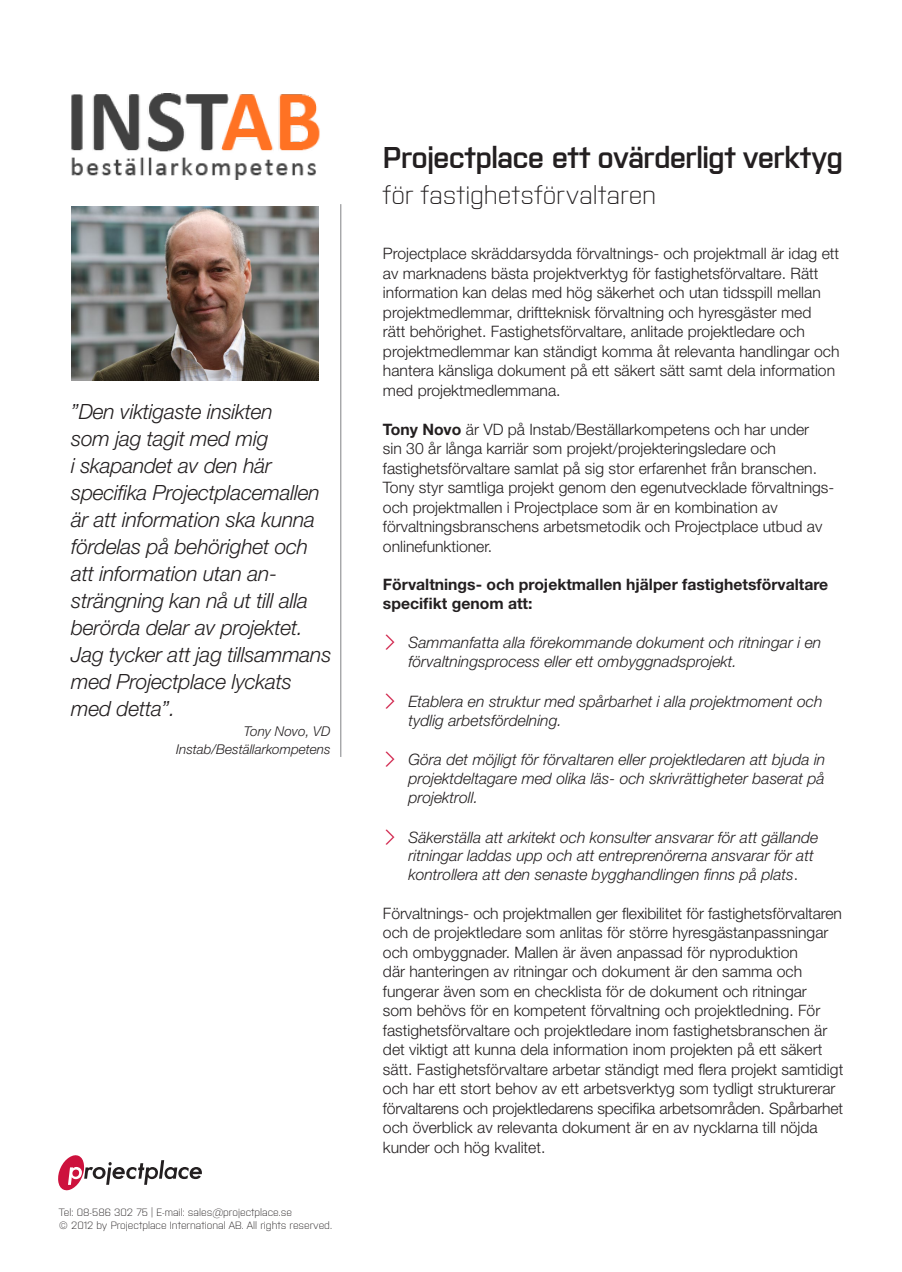
<style>
.page{position:relative;width:902px;height:1272px;background:#fff}
.page>*{position:absolute;margin:0;border:0;box-sizing:border-box;transform-origin:0 0}
.Rubrik_1{font:30px "Purista For Projectplace Semi";letter-spacing:-.025em;color:#231f20}
.Rubrik_1-2{font:300 25.5px "Purista For Projectplace";letter-spacing:.015em;color:#231f20}
.t1{font:italic 300 21px/27px "Helvetica Neue";letter-spacing:-.01em;color:#231f20}
.t2{font:300 15.75px/19.5px "Helvetica Neue";color:#231f20}
.t3{font:italic 300 15.75px/18.9px "Helvetica Neue";color:#231f20}
.Mellanrubrik{font:700 15.75px/18.9px "Helvetica Neue";color:#231f20}
.t4{font:italic 300 13.5px/18px "Helvetica Neue";color:#231f20;text-align:right}
.Sidfot{font:300 10.5px "Purista For Projectplace";color:#231f20}
.s1{font-weight:700}
.s2{font-family:"Purista For Projectplace";font-weight:500;font-style:normal;font-size:17.25px;color:#cd123d}
.s3{font-style:normal}
</style>
<div class="page">
<hr style="left:340px;top:204px;width:1px;height:553px;background:#808285">
<svg style="left:58px;top:1155px;width:144px;height:36px"></svg>
<img style="left:71px;top:206px;width:248px;height:175px">
<img style="left:71px;top:94px;width:249px;height:85px">
<p class="t1" style="left:71px;top:398px;width:262px">”Den viktigaste insikten<br>som jag tagit med mig<br>i skapandet av den här specifika Projectplacemallen är att information ska kunna fördelas på behörighet och att information utan an&shy;strängning kan nå ut till alla berörda delar av projektet.<br>Jag tycker att jag tillsammans med Projectplace lyckats med detta”.</p>
<p class="t4" style="left:176px;top:722px;width:156px">Tony Novo, VD<br>Instab/Beställarkompetens</p>
<p class="Sidfot" style="left:59px;top:1205px;width:235px">Tel: 08-586 302 75 | E-mail: sales@projectplace.se</p>
<p class="Sidfot" style="left:59px;top:1217px;width:275px">© 2012 by Projectplace International AB. All rights reserved.</p>
<p class="Rubrik_1" style="left:383px;top:135px;width:462px">Projectplace ett ovärderligt verktyg</p>
<p class="Rubrik_1-2" style="left:383px;top:176px;width:275px">för fastighetsförvaltaren</p>
<p class="t2" style="left:383px;top:244px;width:458px">Projectplace skräddarsydda förvaltnings- och projektmall är idag ett av marknadens bästa projektverktyg för fastighetsförvaltare. Rätt information kan delas med hög säkerhet och utan tidsspill mellan projektmedlemmar, driftteknisk förvaltning och hyresgäster med<br>rätt behörighet. Fastighetsförvaltare, anlitade projektledare och projektmedlemmar kan ständigt komma åt relevanta handlingar och hantera känsliga dokument på ett säkert sätt samt dela information med projektmedlemmana.</p>
<p class="t2" style="left:383px;top:419px;width:453px"><span class="s1">Tony Novo</span> är VD på Instab/Beställarkompetens och har under<br>sin 30 år långa karriär som projekt/projekteringsledare och fastighetsförvaltare samlat på sig stor erfarenhet från branschen.<br>Tony styr samtliga projekt genom den egenutvecklade förvaltnings&shy;och projektmallen i Projectplace som är en kombination av förvaltningsbranschens arbetsmetodik och Projectplace utbud av onlinefunktioner.</p>
<p class="Mellanrubrik" style="left:383px;top:574px;width:447px">Förvaltnings- och projektmallen hjälper fastighetsförvaltare specifikt genom att:</p>
<p class="t3" style="left:408px;top:633px;width:414px;text-indent:-25px"><span class="s2">&gt;</span> Sammanfatta alla förekommande dokument och ritningar i en förvaltningsprocess eller ett ombyggnadsprojekt.</p>
<p class="t3" style="left:408px;top:691px;width:415px;text-indent:-25px"><span class="s2">&gt;</span> Etablera en struktur med spårbarhet i alla projektmoment och tydlig arbetsfördelning.</p>
<p class="t3" style="left:408px;top:750px;width:418px;text-align:justify;text-indent:-25px"><span class="s2">&gt;</span> Göra det möjligt för förvaltaren eller projektledaren att bjuda in projektdeltagare med olika läs- och skrivrättigheter baserat på projektroll.</p>
<p class="t3" style="left:408px;top:827px;width:411px;text-indent:-25px"><span class="s2">&gt;</span> Säkerställa att arkitekt och konsulter ansvarar för att gällande ritningar laddas upp och att entreprenörerna ansvarar för att kontrollera att den senaste bygghandlingen finns på plats<span class="s3">.</span></p>
<p class="t2" style="left:383px;top:903px;width:462px">Förvaltnings- och projektmallen ger flexibilitet för fastighetsförvaltaren och de projektledare som anlitas för större hyresgästanpassningar och ombyggnader. Mallen är även anpassad för nyproduktion<br>där hanteringen av ritningar och dokument är den samma och fungerar även som en checklista för de dokument och ritningar<br>som behövs för en kompetent förvaltning och projektledning. För fastighetsförvaltare och projektledare inom fastighetsbranschen är det viktigt att kunna dela information inom projekten på ett säkert sätt. Fastighetsförvaltare arbetar ständigt med flera projekt samtidigt och har ett stort behov av ett arbetsverktyg som tydligt strukturerar förvaltarens och projektledarens specifika arbetsområden. Spårbarhet och överblick av relevanta dokument är en av nycklarna till nöjda kunder och hög kvalitet.</p>
</div>
